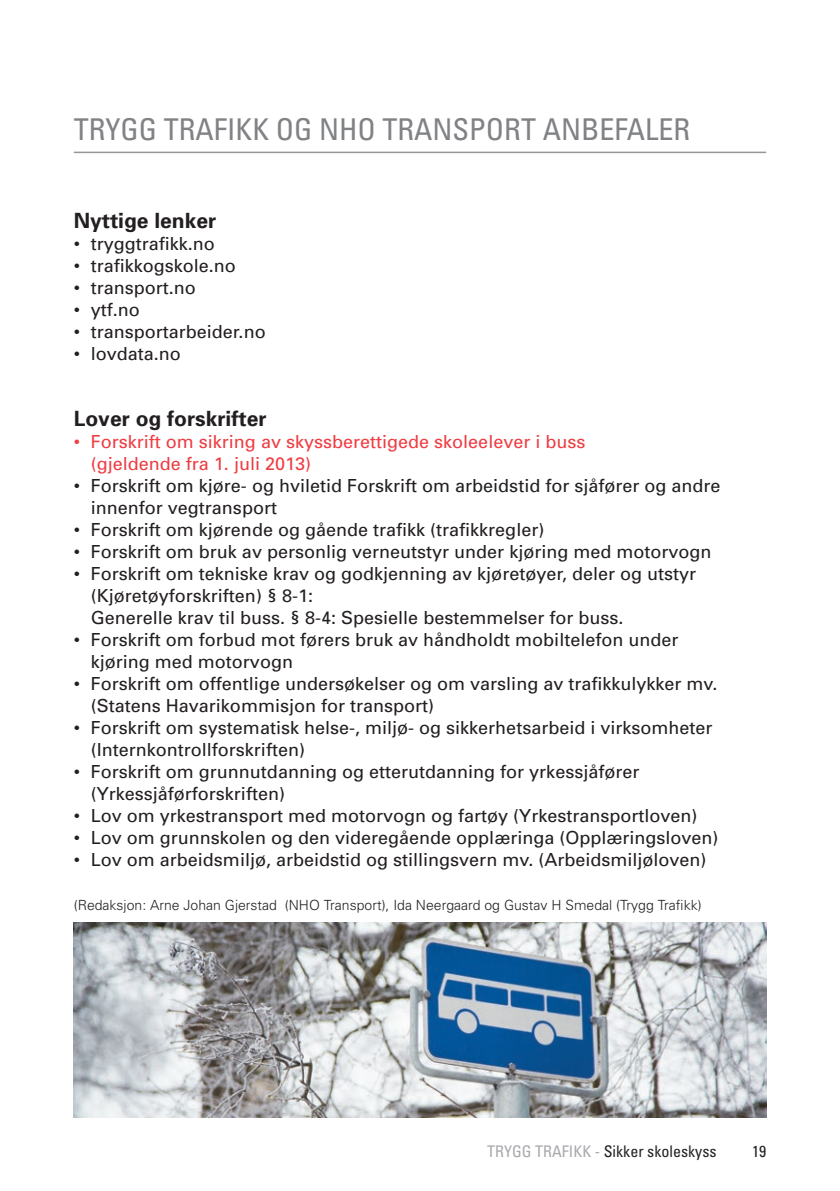
<style>
.page{position:relative;width:840px;height:1191px;background:#fff}
.page>*{position:absolute;margin:0;border:0;box-sizing:border-box;transform-origin:0 0}
.TT_head_over_strek{font:condensed 30px "Univers";color:#808285}
.TT_Sub_over_brød{font:700 21px "Univers";color:#231f20}
.t1{font:18px/22px "Univers";color:#231f20}
.t2{font:18px/22px "Univers";color:#ee3d43}
.t3{font:condensed 16px "Univers";color:#231f20}
.Brød_ny_profil{font:300 14px "Univers";color:#231f20}
.s1{color:#a8a9ad}
</style>
<div class="page">
<hr style="left:74px;top:152px;width:691px;height:1px;background:#939598">
<img style="left:74px;top:922px;width:691px;height:195px">
<p class="TT_head_over_strek" style="left:74px;top:110px;width:617px">TRYGG TRAFIKK OG NHO TRANSPORT ANBEFALER</p>
<p class="TT_Sub_over_brød" style="left:74px;top:207px;width:144px">Nyttige lenker</p>
<p class="t1" style="left:74px;top:232px;width:143px">• tryggtrafikk.no</p>
<p class="t1" style="left:74px;top:254px;width:164px">• trafikkogskole.no</p>
<p class="t1" style="left:74px;top:276px;width:124px">• transport.no</p>
<p class="t1" style="left:74px;top:298px;width:68px">• ytf.no</p>
<p class="t1" style="left:74px;top:320px;width:193px">• transportarbeider.no</p>
<p class="t1" style="left:74px;top:342px;width:109px">• lovdata.no</p>
<p class="TT_Sub_over_brød" style="left:74px;top:405px;width:194px">Lover og forskrifter</p>
<p class="t2" style="left:91px;top:430px;width:496px;text-indent:-17px">• Forskrift om sikring av skyssberettigede skoleelever i buss (gjeldende fra 1. juli 2013)</p>
<p class="t1" style="left:91px;top:474px;width:631px;text-indent:-17px">• Forskrift om kjøre- og hviletid Forskrift om arbeidstid for sjåfører og andre innenfor vegtransport</p>
<p class="t1" style="left:74px;top:518px;width:472px">• Forskrift om kjørende og gående trafikk (trafikkregler)</p>
<p class="t1" style="left:74px;top:540px;width:639px">• Forskrift om bruk av personlig verneutstyr under kjøring med motorvogn</p>
<p class="t1" style="left:91px;top:562px;width:606px;text-indent:-17px">• Forskrift om tekniske krav og godkjenning av kjøretøyer, deler og utstyr (Kjøretøyforskriften) § 8-1:<br>Generelle krav til buss. § 8-4: Spesielle bestemmelser for buss.</p>
<p class="t1" style="left:91px;top:628px;width:589px;text-indent:-17px">• Forskrift om forbud mot førers bruk av håndholdt mobiltelefon under kjøring med motorvogn</p>
<p class="t1" style="left:91px;top:672px;width:628px;text-indent:-17px">• Forskrift om offentlige undersøkelser og om varsling av trafikkulykker mv. (Statens Havarikommisjon for transport)</p>
<p class="t1" style="left:91px;top:716px;width:623px;text-indent:-17px">• Forskrift om systematisk helse-, miljø- og sikkerhetsarbeid i virksomheter (Internkontrollforskriften)</p>
<p class="t1" style="left:91px;top:760px;width:550px;text-indent:-17px">• Forskrift om grunnutdanning og etterutdanning for yrkessjåfører (Yrkessjåførforskriften)</p>
<p class="t1" style="left:74px;top:804px;width:625px">• Lov om yrkestransport med motorvogn og fartøy (Yrkestransportloven)</p>
<p class="t1" style="left:74px;top:826px;width:646px">• Lov om grunnskolen og den videregående opplæringa (Opplæringsloven)</p>
<p class="t1" style="left:74px;top:848px;width:634px">• Lov om arbeidsmiljø, arbeidstid og stillingsvern mv. (Arbeidsmiljøloven)</p>
<p class="Brød_ny_profil" style="left:74px;top:896px;width:629px">(Redaksjon: Arne Johan Gjerstad (NHO Transport), Ida Neergaard og Gustav H Smedal (Trygg Trafikk)</p>
<p class="t3" style="left:487px;top:1141px;width:231px"><span class="s1">TRYGG TRAFIKK -</span> Sikker skoleskyss</p>
<p class="t3" style="left:751px;top:1141px;width:16px">19</p>
</div>
